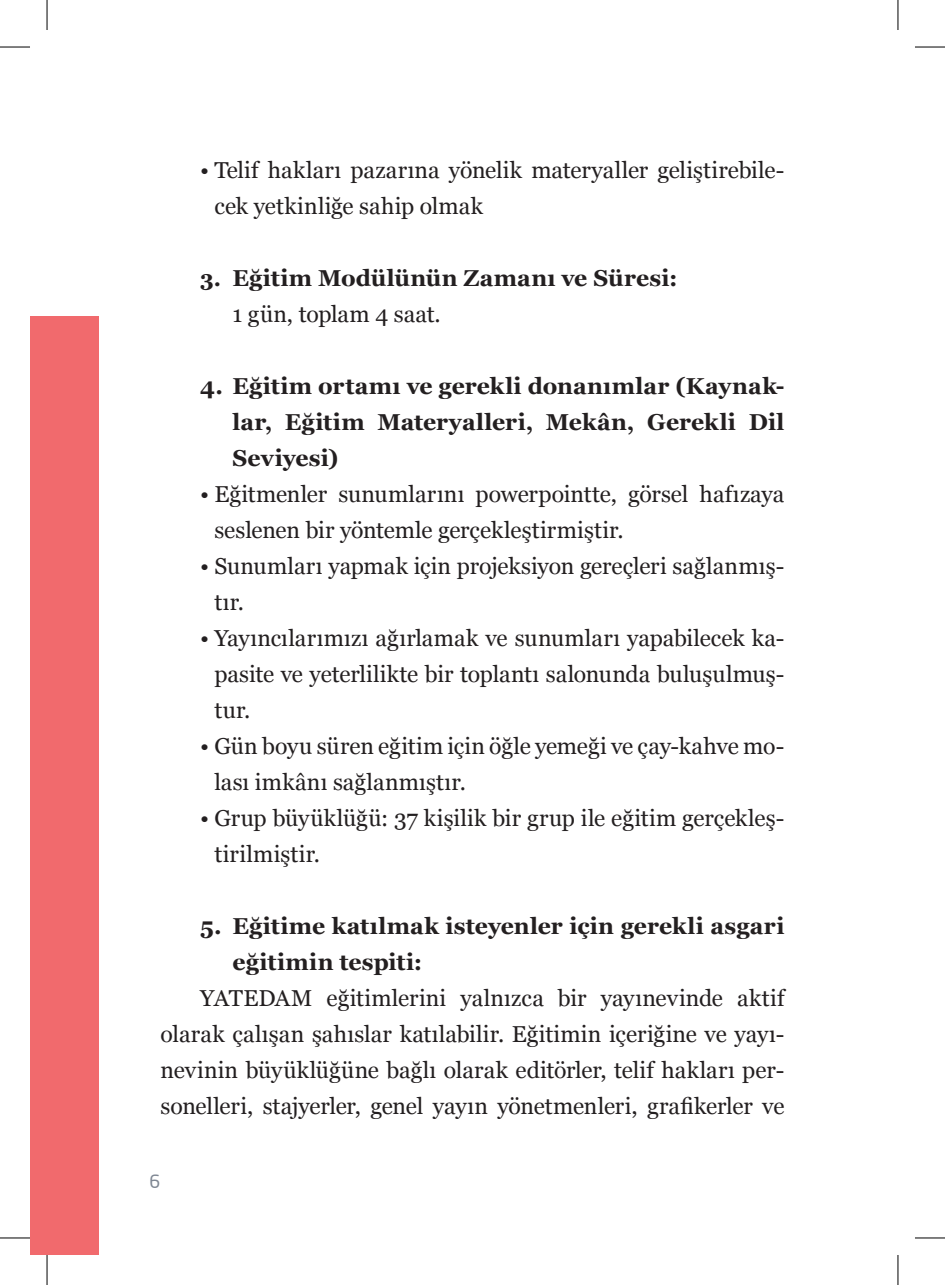
<style>
.page{position:relative;width:945px;height:1285px;background:#fff}
.page>*{position:absolute;margin:0;border:0;box-sizing:border-box;transform-origin:0 0}
.t1{font:23px/36px "Georgia";color:#231f20}
.t2{font:700 23px/36px "Georgia";letter-spacing:.005em;color:#231f20}
.t3{font:18px "Neo Sans Pro";color:#7f8793}
.s1{font-size:22px}
.s2{font-weight:400}
</style>
<div class="page">
<div style="left:30px;top:316px;width:69px;height:939px;background:#f16a6d"></div>
<hr style="left:0;top:47px;width:30px;height:1px;background:#000">
<hr style="left:914px;top:47px;width:30px;height:1px;background:#000">
<hr style="left:0;top:1237px;width:30px;height:1px;background:#000">
<hr style="left:914px;top:1237px;width:30px;height:1px;background:#000">
<hr style="left:47px;top:0;width:1px;height:30px;background:#000">
<hr style="left:47px;top:1255px;width:1px;height:30px;background:#000">
<hr style="left:897px;top:0;width:1px;height:30px;background:#000">
<hr style="left:897px;top:1255px;width:1px;height:30px;background:#000">
<p class="t1" style="left:214px;top:151px;width:571px;text-indent:-14px">• Telif hakları pazarına yönelik materyaller geliştirebile&shy;cek yetkinliğe sahip olmak</p>
<p class="t2" style="left:232px;top:259px;width:446px;text-indent:-32px"><span class="s1">3.</span> Eğitim Modülünün Zamanı ve Süresi:<br><span class="s2">1 gün, toplam 4 saat.</span></p>
<p class="t2" style="left:232px;top:367px;width:553px;text-align:justify;text-indent:-32px">4. Eğitim ortamı ve gerekli donanımlar (Kaynak&shy;lar, Eğitim Materyalleri, Mekân, Gerekli Dil Seviyesi)</p>
<p class="t1" style="left:214px;top:475px;width:571px;text-indent:-14px">• Eğitmenler sunumlarını powerpointte, görsel hafızaya seslenen bir yöntemle gerçekleştirmiştir.</p>
<p class="t1" style="left:214px;top:547px;width:571px;text-indent:-14px">• Sunumları yapmak için projeksiyon gereçleri sağlanmış&shy;tır.</p>
<p class="t1" style="left:214px;top:619px;width:571px;text-align:justify;text-indent:-14px">• Yayıncılarımızı ağırlamak ve sunumları yapabilecek ka&shy;pasite ve yeterlilikte bir toplantı salonunda buluşulmuş&shy;tur.</p>
<p class="t1" style="left:214px;top:727px;width:571px;text-indent:-14px">• Gün boyu süren eğitim için öğle yemeği ve çay-kahve mo&shy;lası imkânı sağlanmıştır.</p>
<p class="t1" style="left:214px;top:799px;width:571px;text-indent:-14px">• Grup büyüklüğü: 37 kişilik bir grup ile eğitim gerçekleş&shy;tirilmiştir.</p>
<p class="t2" style="left:232px;top:907px;width:553px;text-indent:-32px">5. Eğitime katılmak isteyenler için gerekli asgari eğitimin tespiti:</p>
<p class="t1" style="left:160px;top:979px;width:625px;text-align:justify;text-indent:40px">YATEDAM eğitimlerini yalnızca bir yayınevinde aktif olarak çalışan şahıslar katılabilir. Eğitimin içeriğine ve yayı&shy;nevinin büyüklüğüne bağlı olarak editörler, telif hakları per&shy;sonelleri, stajyerler, genel yayın yönetmenleri, grafikerler ve</p>
<p class="t3" style="left:150px;top:1170px;width:12px">6</p>
</div>
